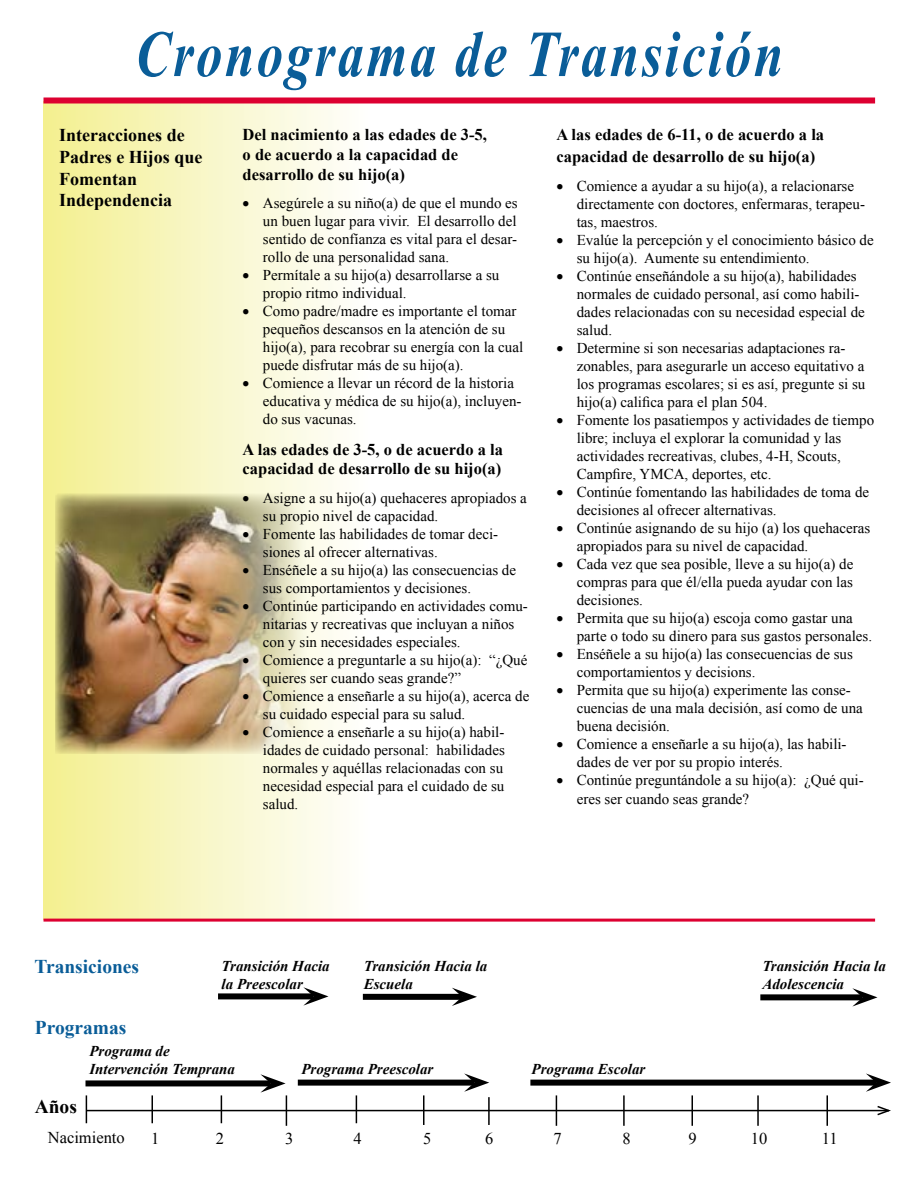
<style>
.page{position:relative;width:918px;height:1188px;background:#fff}
.page>*{position:absolute;margin:0;border:0;box-sizing:border-box;transform-origin:0 0}
.t1{font:italic 700 65.7px "Times New Roman";letter-spacing:.05em;color:#0a5d98;scale:.8 1}
.t2{font:700 19.5px "Times New Roman";color:#0a5d98}
.t3{font:700 19.5px "Times New Roman";color:#000}
.t4{font:700 18px/21.6px "Times New Roman";color:#000}
.t5{font:700 16.5px/19.6px "Times New Roman";color:#000}
.t6{font:16.5px "Times New Roman";color:#000}
.t7{font:15px/18px "Times New Roman";color:#000}
.t8{font:italic 700 15px/18px "Times New Roman";color:#000}
</style>
<div class="page">
<div style="left:86px;top:1080px;width:185px;height:6px;background:#000"></div>
<svg style="left:260px;top:1074px;width:26px;height:19px"></svg>
<div style="left:298px;top:1080px;width:177px;height:6px;background:#000"></div>
<svg style="left:464px;top:1073px;width:25px;height:19px"></svg>
<div style="left:760px;top:994px;width:103px;height:6px;background:#000"></div>
<svg style="left:852px;top:988px;width:26px;height:19px"></svg>
<div style="left:363px;top:994px;width:99px;height:6px;background:#000"></div>
<svg style="left:452px;top:988px;width:25px;height:18px"></svg>
<div style="left:218px;top:993px;width:96px;height:6px;background:#000"></div>
<svg style="left:303px;top:987px;width:25px;height:19px"></svg>
<hr style="left:86px;top:1110px;width:803px;height:1px;background:#000">
<svg style="left:876px;top:1106px;width:15px;height:10px"></svg>
<svg style="left:152px;top:1095px;width:1px;height:28px"></svg>
<svg style="left:86px;top:1095px;width:1px;height:28px"></svg>
<hr style="left:286px;top:1095px;width:1px;height:31px;background:#000">
<svg style="left:221px;top:1095px;width:1px;height:28px"></svg>
<svg style="left:356px;top:1095px;width:1px;height:28px"></svg>
<hr style="left:692px;top:1095px;width:1px;height:31px;background:#000">
<hr style="left:623px;top:1095px;width:2px;height:31px;background:#000">
<hr style="left:757px;top:1095px;width:2px;height:31px;background:#000">
<hr style="left:826px;top:1095px;width:2px;height:31px;background:#000">
<hr style="left:488px;top:1097px;width:2px;height:28px;background:#000">
<hr style="left:556px;top:1095px;width:1px;height:31px;background:#000">
<hr style="left:423px;top:1095px;width:1px;height:30px;background:#000">
<div style="left:530px;top:1080px;width:346px;height:6px;background:#000"></div>
<svg style="left:866px;top:1073px;width:25px;height:19px"></svg>
<div style="left:44px;top:102px;width:329px;height:818px;background:linear-gradient(to right,#f3ef91,#fefeff)"></div>
<img style="left:56px;top:494px;width:252px;height:259px">
<div style="left:44px;top:98px;width:831px;height:6px;background:#dd0031"></div>
<hr style="left:44px;top:919px;width:831px;height:3px;background:#dd0031">
<h1 class="t1" style="left:135px;top:8px;width:811px">Cronograma de Transición</h1>
<p class="t4" style="left:59px;top:124px;width:145px">Interacciones de<br>Padres e Hijos que<br>Fomentan<br>Independencia</p>
<p class="t5" style="left:243px;top:125px;width:246px">Del nacimiento a las edades de 3-5, o de acuerdo a la capacidad de desarrollo de su hijo(a)</p>
<p class="t7" style="left:263px;top:194px;width:256px;text-align:justify;text-indent:-20px">• Asegúrele a su niño(a) de que el mundo es un buen lugar para vivir. El desarrollo del sentido de confíanza es vital para el desar&shy;rollo de una personalidad sana.</p>
<p class="t7" style="left:263px;top:266px;width:238px;text-indent:-20px">• Permítale a su hijo(a) desarrollarse a su propio ritmo individual.</p>
<p class="t7" style="left:263px;top:302px;width:262px;text-indent:-20px">• Como padre/madre es importante el tomar pequeños descansos en la atención de su hijo(a), para recobrar su energía con la cual puede disfrutar más de su hijo(a).</p>
<p class="t7" style="left:263px;top:374px;width:260px;text-indent:-20px">• Comience a llevar un récord de la historia educativa y médica de su hijo(a), incluyen&shy;do sus vacunas.</p>
<p class="t5" style="left:243px;top:439px;width:262px">A las edades de 3-5, o de acuerdo a la capacidad de desarrollo de su hijo(a)</p>
<p class="t7" style="left:263px;top:489px;width:266px;text-indent:-20px">• Asigne a su hijo(a) quehaceres apropiados a su propio nivel de capacidad.</p>
<p class="t7" style="left:263px;top:525px;width:237px;text-indent:-20px">• Fomente las habilidades de tomar deci&shy;siones al ofrecer alternativas.</p>
<p class="t7" style="left:263px;top:561px;width:255px;text-indent:-20px">• Enséñele a su hijo(a) las consecuencias de sus comportamientos y decisiones.</p>
<p class="t7" style="left:263px;top:597px;width:266px;text-indent:-20px">• Continúe participando en actividades comu&shy;nitarias y recreativas que incluyan a niños con y sin necesidades especiales.</p>
<p class="t7" style="left:263px;top:651px;width:266px;text-indent:-20px">• Comience a preguntarle a su hijo(a): “¿Qué quieres ser cuando seas grande?”</p>
<p class="t7" style="left:263px;top:687px;width:268px;text-indent:-20px">• Comience a enseñarle a su hijo(a), acerca de su cuidado especial para su salud.</p>
<p class="t7" style="left:263px;top:723px;width:244px;text-align:justify;text-indent:-20px">• Comience a enseñarle a su hijo(a) habil&shy;idades de cuidado personal: habilidades normales y aquéllas relacionadas con su necesidad especial para el cuidado de su salud.</p>
<p class="t5" style="left:556px;top:124px;width:269px;line-height:21.6px">A las edades de 6-11, o de acuerdo a la capacidad de desarrollo de su hijo(a)</p>
<p class="t7" style="left:577px;top:176px;width:290px;text-indent:-20px">• Comience a ayudar a su hijo(a), a relacionarse directamente con doctores, enfermaras, terapeu&shy;tas, maestros.</p>
<p class="t7" style="left:577px;top:230px;width:299px;text-indent:-20px">• Evalúe la percepción y el conocimiento básico de su hijo(a). Aumente su entendimiento.</p>
<p class="t7" style="left:577px;top:266px;width:290px;text-indent:-20px">• Continúe enseñándole a su hijo(a), habilidades normales de cuidado personal, así como habili&shy;dades relacionadas con su necesidad especial de salud.</p>
<p class="t7" style="left:577px;top:338px;width:290px;text-indent:-20px">• Determine si son necesarias adaptaciones ra&shy;zonables, para asegurarle un acceso equitativo a los programas escolares; si es así, pregunte si su hijo(a) califica para el plan 504.</p>
<p class="t7" style="left:577px;top:410px;width:299px;text-indent:-20px">• Fomente los pasatiempos y actividades de tiempo libre; incluya el explorar la comunidad y las actividades recreativas, clubes, 4-H, Scouts, Campfire, YMCA, deportes, etc.</p>
<p class="t7" style="left:577px;top:482px;width:294px;text-indent:-20px">• Continúe fomentando las habilidades de toma de decisiones al ofrecer alternativas.</p>
<p class="t7" style="left:577px;top:518px;width:295px;text-indent:-20px">• Continúe asignando de su hijo (a) los quehaceras apropiados para su nivel de capacidad.</p>
<p class="t7" style="left:577px;top:554px;width:278px;text-align:justify;text-indent:-20px">• Cada vez que sea posible, lleve a su hijo(a) de compras para que él/ella pueda ayudar con las decisiones.</p>
<p class="t7" style="left:577px;top:608px;width:297px;text-indent:-20px">• Permita que su hijo(a) escoja como gastar una parte o todo su dinero para sus gastos personales.</p>
<p class="t7" style="left:577px;top:644px;width:278px;text-indent:-20px">• Enséñele a su hijo(a) las consecuencias de sus comportamientos y decisions.</p>
<p class="t7" style="left:577px;top:680px;width:288px;text-indent:-20px">• Permita que su hijo(a) experimente las conse&shy;cuencias de una mala decisión, así como de una buena decisión.</p>
<p class="t7" style="left:577px;top:734px;width:271px;text-indent:-20px">• Comience a enseñarle a su hijo(a), las habili&shy;dades de ver por su propio interés.</p>
<p class="t7" style="left:577px;top:770px;width:289px;line-height:19.8px;text-indent:-20px">• Continúe preguntándole a su hijo(a): ¿Qué qui&shy;eres ser cuando seas grande?</p>
<h2 class="t2" style="left:34px;top:953px;width:106px">Transiciones</h2>
<p class="t8" style="left:364px;top:957px;width:125px">Transición Hacia la<br>Escuela</p>
<p class="t8" style="left:762px;top:957px;width:125px">Transición Hacia la<br>Adolescencia</p>
<p class="t8" style="left:222px;top:957px;width:110px">Transición Hacia la Preescolar</p>
<h2 class="t2" style="left:35px;top:1014px;width:93px">Programas</h2>
<p class="t8" style="left:89px;top:1041px;width:147px">Programa de<br>Intervención Temprana</p>
<p class="t8" style="left:301px;top:1060px;width:134px">Programa Preescolar</p>
<p class="t8" style="left:532px;top:1060px;width:115px">Programa Escolar</p>
<h2 class="t3" style="left:35px;top:1093px;width:44px">Años</h2>
<p class="t6" style="left:48px;top:1126px;width:78px">Nacimiento</p>
<p class="t6" style="left:151px;top:1127px;width:10px">1</p>
<p class="t6" style="left:216px;top:1127px;width:10px">2</p>
<p class="t6" style="left:285px;top:1127px;width:10px">3</p>
<p class="t6" style="left:354px;top:1127px;width:10px">4</p>
<p class="t6" style="left:423px;top:1127px;width:10px">5</p>
<p class="t6" style="left:485px;top:1127px;width:10px">6</p>
<p class="t6" style="left:554px;top:1127px;width:10px">7</p>
<p class="t6" style="left:623px;top:1127px;width:10px">8</p>
<p class="t6" style="left:689px;top:1127px;width:10px">9</p>
<p class="t6" style="left:751px;top:1127px;width:18px">10</p>
<p class="t6" style="left:822px;top:1127px;width:17px">11</p>
</div>
